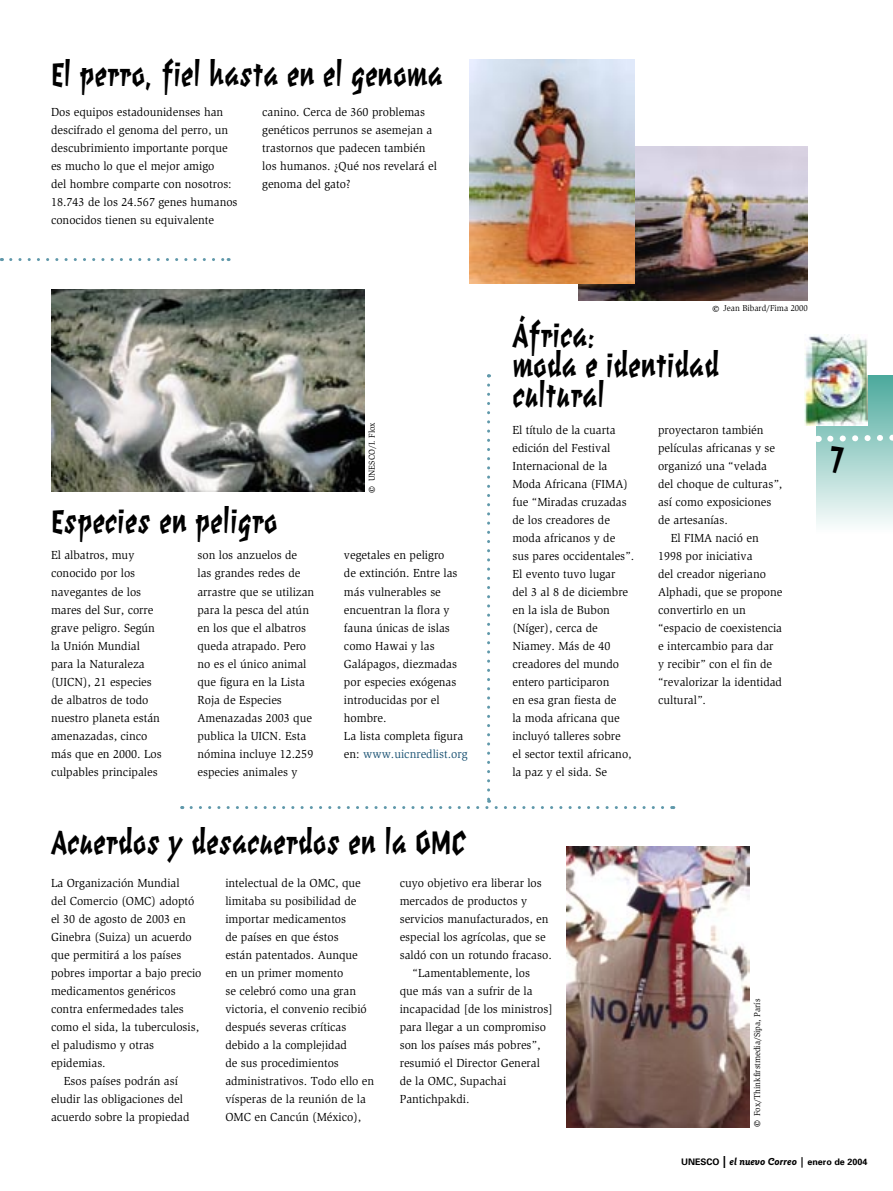
<style>
.page{position:relative;width:893px;height:1191px;background:#fff}
.page>*{position:absolute;margin:0;border:0;box-sizing:border-box;transform-origin:0 0}
.t1{font:700 36px/30px "Elektrix";color:#000;scale:.9 1}
.t2{font:700 36px "Elektrix";color:#000}
.t3{font:12px/18px "Slimbach";color:#000}
.t4{font:700 9px "Univers";color:#000}
.t5{font:8.85px "Slimbach";color:#000;scale:.95 1}
.s1{font-size:13.5px}
.s2{color:#195172}
.s3{font-size:12px}
.s4{font-family:"Goudy Sans";font-style:italic;font-size:10.5px}
</style>
<div class="page">
<div style="left:816px;top:374px;width:77px;height:160px;background:linear-gradient(to bottom,#4aa89b,#fdfefe)"></div>
<svg style="left:816px;top:431px;width:77px;height:14px"></svg>
<img style="left:805px;top:335px;width:62px;height:90px">
<div style="left:867px;top:356px;width:26px;height:19px;background:#fff"></div>
<img style="left:567px;top:846px;width:182px;height:281px">
<svg style="left:182px;top:374px;width:492px;height:435px"></svg>
<img style="left:578px;top:146px;width:230px;height:154px">
<img style="left:469px;top:60px;width:166px;height:223px">
<img style="left:51px;top:289px;width:314px;height:203px">
<svg style="left:1px;top:258px;width:228px;height:3px"></svg>
<h1 class="t1" style="left:51px;top:59px;width:437px">El perro, fiel hasta en el genoma</h1>
<p class="t3" style="left:51px;top:103px;width:188px">Dos equipos estadounidenses han descifrado el genoma del perro, un descubrimiento importante porque es mucho lo que el mejor amigo<br>del hombre comparte con nosotros:<br>18.743 de los 24.567 genes humanos conocidos tienen su equivalente</p>
<p class="t3" style="left:262px;top:103px;width:176px">canino. Cerca de 360 problemas genéticos perrunos se asemejan a trastornos que padecen también los humanos. ¿Qué nos revelará el genoma del gato?</p>
<p class="t5" style="left:367px;top:492px;width:75px;rotate:-90deg"><span class="s1">©</span> UNESCO/I. Flox</p>
<h1 class="t1" style="left:51px;top:506px;width:254px">Especies en peligro</h1>
<p class="t3" style="left:51px;top:546px;width:112px">El albatros, muy conocido por los navegantes de los mares del Sur, corre grave peligro. Según la Unión Mundial para la Naturaleza (UICN), 21 especies de albatros de todo nuestro planeta están amenazadas, cinco más que en 2000. Los culpables principales</p>
<p class="t3" style="left:197px;top:546px;width:118px">son los anzuelos de las grandes redes de arrastre que se utilizan para la pesca del atún en los que el albatros queda atrapado. Pero no es el único animal que figura en la Lista<br>Roja de Especies<br>Amenazadas 2003 que publica la UICN. Esta nómina incluye 12.259 especies animales y</p>
<p class="t3" style="left:344px;top:546px;width:125px">vegetales en peligro<br>de extinción. Entre las más vulnerables se encuentran la flora y fauna únicas de islas como Hawai y las<br>Galápagos, diezmadas por especies exógenas introducidas por el hombre.<br>La lista completa figura en: <span class="s2">www.uicnredlist.org</span></p>
<p class="t5" style="left:712px;top:303px;width:102px"><span class="s1">©</span> Jean Bibard/Fima 2000</p>
<h1 class="t1" style="left:512px;top:321px;width:231px">África:<br>moda e identidad cultural</h1>
<p class="t3" style="left:512px;top:421px;width:123px">El título de la cuarta edición del Festival<br>Internacional de la<br>Moda Africana (FIMA) fue “Miradas cruzadas de los creadores de moda africanos y de sus pares occidentales”.<br>El evento tuvo lugar<br>del 3 al 8 de diciembre en la isla de Bubon (Níger), cerca de<br>Niamey. Más de 40 creadores del mundo entero participaron<br>en esa gran fiesta de<br>la moda africana que incluyó talleres sobre<br>el sector textil africano, la paz y el sida. Se</p>
<p class="t3" style="left:658px;top:421px;width:107px">proyectaron también</p>
<p class="t3" style="left:658px;top:439px;width:119px">películas africanas y se</p>
<p class="t3" style="left:658px;top:457px;width:110px">organizó una “velada</p>
<p class="t3" style="left:658px;top:475px;width:126px">del choque de culturas”,</p>
<p class="t3" style="left:658px;top:493px;width:115px">así como exposiciones</p>
<p class="t3" style="left:658px;top:511px;width:71px">de artesanías.</p>
<p class="t3" style="left:671px;top:529px;width:89px">El FIMA nació en</p>
<p class="t3" style="left:658px;top:547px;width:96px">1998 por iniciativa</p>
<p class="t3" style="left:658px;top:565px;width:109px">del creador nigeriano</p>
<p class="t3" style="left:658px;top:583px;width:126px">Alphadi, que se propone</p>
<p class="t3" style="left:658px;top:601px;width:89px">convertirlo en un</p>
<p class="t3" style="left:658px;top:619px;width:126px">“espacio de coexistencia</p>
<p class="t3" style="left:658px;top:637px;width:117px">e intercambio para dar</p>
<p class="t3" style="left:658px;top:655px;width:116px">y recibir” con el fin de</p>
<p class="t3" style="left:658px;top:673px;width:126px">“revalorizar la identidad</p>
<p class="t3" style="left:658px;top:691px;width:50px">cultural”.</p>
<h1 class="t1" style="left:51px;top:827px;width:463px">Acuerdos y desacuerdos en la OMC</h1>
<p class="t3" style="left:51px;top:873px;width:130px">La Organización Mundial</p>
<p class="t3" style="left:51px;top:891px;width:145px">del Comercio (OMC) adoptó</p>
<p class="t3" style="left:51px;top:909px;width:136px">el 30 de agosto de 2003 en</p>
<p class="t3" style="left:51px;top:927px;width:142px">Ginebra (Suiza) un acuerdo</p>
<p class="t3" style="left:51px;top:945px;width:132px">que permitirá a los países</p>
<p class="t3" style="left:51px;top:963px;width:152px">pobres importar a bajo precio</p>
<p class="t3" style="left:51px;top:981px;width:126px">medicamentos genéricos</p>
<p class="t3" style="left:51px;top:999px;width:134px">contra enfermedades tales</p>
<p class="t3" style="left:51px;top:1017px;width:150px">como el sida, la tuberculosis,</p>
<p class="t3" style="left:51px;top:1035px;width:105px">el paludismo y otras</p>
<p class="t3" style="left:51px;top:1053px;width:56px">epidemias.</p>
<p class="t3" style="left:64px;top:1071px;width:116px">Esos países podrán así</p>
<p class="t3" style="left:51px;top:1089px;width:134px">eludir las obligaciones del</p>
<p class="t3" style="left:51px;top:1107px;width:140px">acuerdo sobre la propiedad</p>
<p class="t3" style="left:225px;top:873px;width:150px">intelectual de la OMC, que limitaba su posibilidad de importar medicamentos<br>de países en que éstos<br>están patentados. Aunque<br>en un primer momento<br>se celebró como una gran victoria, el convenio recibió después severas críticas debido a la complejidad<br>de sus procedimientos administrativos. Todo ello en vísperas de la reunión de la<br>OMC en Cancún (México),</p>
<p class="t3" style="left:400px;top:873px;width:144px">cuyo objetivo era liberar los</p>
<p class="t3" style="left:400px;top:891px;width:129px">mercados de productos y</p>
<p class="t3" style="left:400px;top:909px;width:150px">servicios manufacturados, en</p>
<p class="t3" style="left:400px;top:927px;width:148px">especial los agrícolas, que se</p>
<p class="t3" style="left:400px;top:945px;width:154px">saldó con un rotundo fracaso.</p>
<p class="t3" style="left:412px;top:963px;width:119px">“Lamentablemente, los</p>
<p class="t3" style="left:400px;top:981px;width:134px">que más van a sufrir de la</p>
<p class="t3" style="left:400px;top:999px;width:155px">incapacidad [de los ministros]</p>
<p class="t3" style="left:400px;top:1017px;width:148px">para llegar a un compromiso</p>
<p class="t3" style="left:400px;top:1035px;width:142px">son los países más pobres”,</p>
<p class="t3" style="left:400px;top:1053px;width:142px">resumió el Director General</p>
<p class="t3" style="left:400px;top:1071px;width:108px">de la OMC, Supachai</p>
<p class="t3" style="left:400px;top:1089px;width:71px">Pantichpakdi.</p>
<p class="t5" style="left:752px;top:1127px;width:136px;rotate:-90deg"><span class="s1">©</span> Fox/Thinkfirstmedia/Sipa, París</p>
<h1 class="t2" style="left:830px;top:431px;width:16px">7</h1>
<p class="t4" style="left:681px;top:1156px;width:188px">UNESCO <span class="s3">|</span> <span class="s4">el nuevo Correo |</span> enero de 2004</p>
</div>
